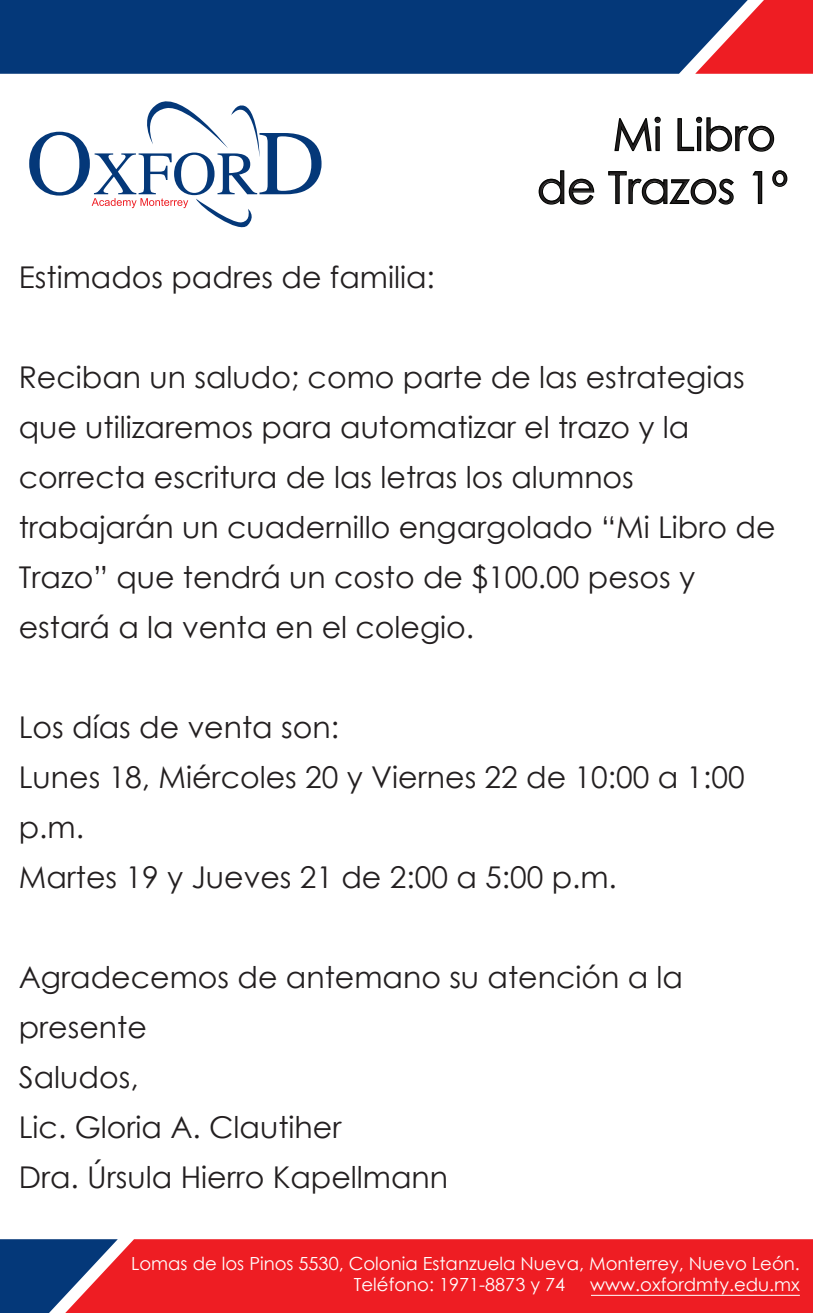
<style>
.page{position:relative;width:813px;height:1313px;background:#fff}
.page>*{position:absolute;margin:0;border:0;box-sizing:border-box;transform-origin:0 0}
.t1{font:44px/53px "Century Gothic";color:#231f20;text-align:right}
.t2{font:30px/50px "Century Gothic";color:#231f20}
.t3{font:18px/21.8px "Century Gothic";color:#fff}
</style>
<div class="page">
<div style="left:0;top:0;width:695px;height:74px;background:#043879"></div>
<svg style="left:695px;top:0;width:117px;height:74px;background:#c73e4d"></svg>
<div style="left:118px;top:1239px;width:694px;height:73px;background:#ee1d23"></div>
<svg style="left:0;top:1239px;width:118px;height:73px;background:#494c7b"></svg>
<svg style="left:29px;top:101px;width:292px;height:127px"></svg>
<svg style="left:614px;top:116px;width:47px;height:36px"></svg>
<svg style="left:677px;top:116px;width:97px;height:36px"></svg>
<svg style="left:538px;top:170px;width:56px;height:35px"></svg>
<svg style="left:608px;top:171px;width:126px;height:34px"></svg>
<svg style="left:752px;top:171px;width:10px;height:33px"></svg>
<svg style="left:772px;top:170px;width:16px;height:17px"></svg>
<hr style="left:591px;top:1294px;width:208px;height:1px;background:#fff">
<p class="t2" style="left:19px;top:251px;width:417px">Estimados padres de familia:</p>
<h1 class="t1" style="left:537px;top:107px;width:252px">Mi Libro<br>de Trazos 1º</h1>
<p class="t2" style="left:19px;top:351px;width:758px">Reciban un saludo; como parte de las estrategias que utilizaremos para automatizar el trazo y la correcta escritura de las letras los alumnos trabajarán un cuadernillo engargolado “Mi Libro de Trazo” que tendrá un costo de $100.00 pesos y estará a la venta en el colegio.</p>
<p class="t2" style="left:19px;top:701px;width:727px">Los días de venta son:<br>Lunes 18, Miércoles 20 y Viernes 22 de 10:00 a 1:00 p.m.<br>Martes 19 y Jueves 21 de 2:00 a 5:00 p.m.</p>
<p class="t2" style="left:19px;top:951px;width:665px">Agradecemos de antemano su atención a la presente<br>Saludos,<br>Lic. Gloria A. Clautiher<br>Dra. Úrsula Hierro Kapellmann</p>
<p class="t3" style="left:354px;top:1252px;width:447px;text-indent:-223px">Lomas de los Pinos 5530, Colonia Estanzuela Nueva, Monterrey, Nuevo León.<br>Teléfono: 1971-8873 y 74</p>
<p class="t3" style="left:590px;top:1273px;width:211px">www.oxfordmty.edu.mx</p>
</div>
